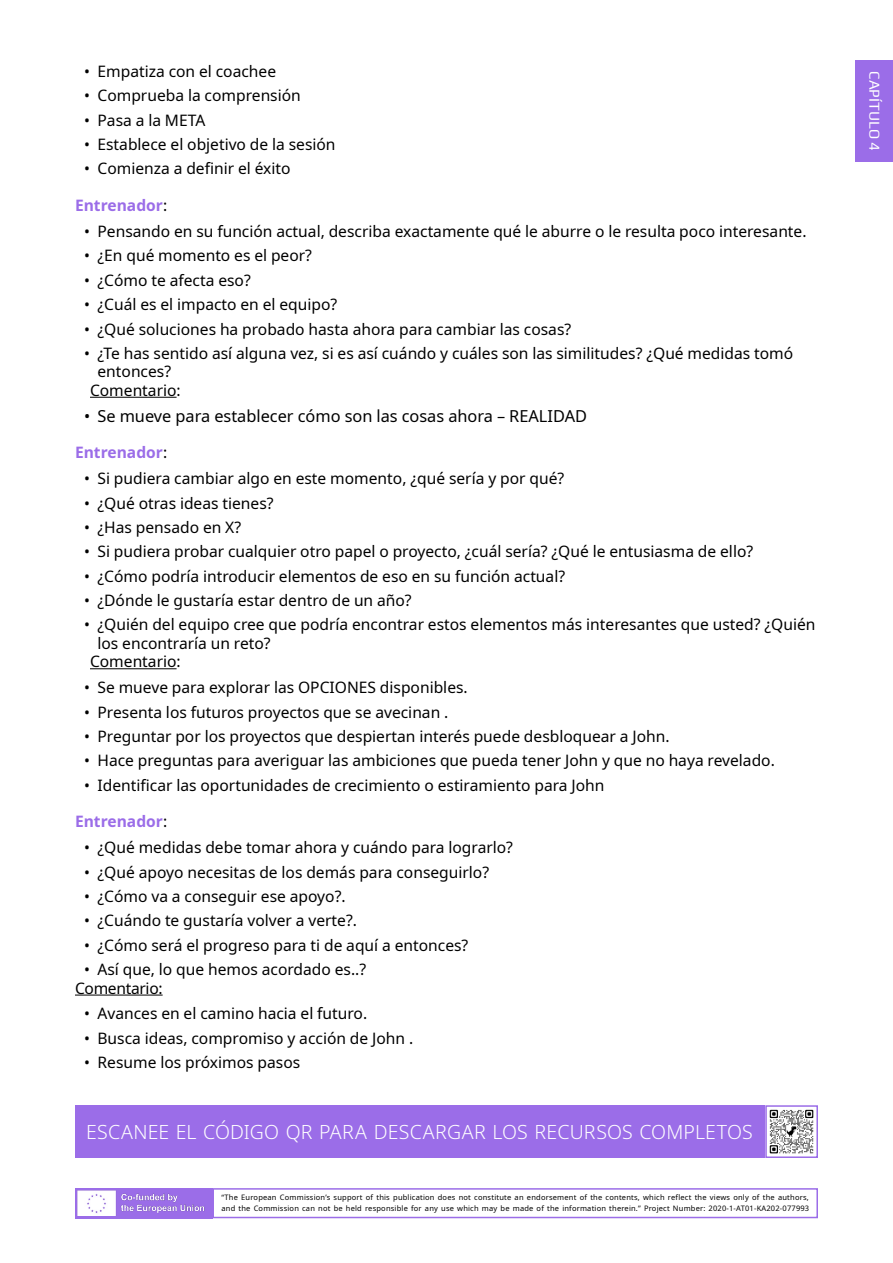
<style>
.page{position:relative;width:893px;height:1263px;background:#fff}
.page>*{position:absolute;margin:0;border:0;box-sizing:border-box;transform-origin:0 0}
.t1{font:300 19.5px "Noto Sans";letter-spacing:.01em;color:#fff}
.t2{font:16.5px "Noto Sans";color:#000}
.t3{font:15.75px/18.5px "Noto Sans";color:#000}
.t4{font:700 15.75px "Noto Sans";color:#9b6de8}
.t5{font:15px "Play";color:#fff}
.t6{font:7.5px/10.5px "Noto Sans";letter-spacing:.025em;color:#000}
.s1{font-weight:400;color:#000}
</style>
<div class="page">
<hr style="left:90px;top:397px;width:87px;height:1px;background:#000">
<hr style="left:90px;top:668px;width:87px;height:1px;background:#000">
<hr style="left:75px;top:995px;width:88px;height:1px;background:#000">
<div style="left:75px;top:1188px;width:137px;height:30px;background:#9b6de8"></div>
<img style="left:78px;top:1190px;width:127px;height:26px">
<div style="left:212px;top:1188px;width:606px;height:30px;border:2px solid #9b6de8"></div>
<div style="left:855px;top:60px;width:38px;height:102px;background:#9b6de8"></div>
<div style="left:75px;top:1105px;width:743px;height:53px;background:#9b6de8"></div>
<img style="left:768px;top:1108px;width:47px;height:47px">
<div style="left:765px;top:1105px;width:53px;height:53px;border:2px solid #9b6de8"></div>
<p class="t3" style="left:84px;top:62px;width:194px">• Empatiza con el coachee</p>
<p class="t3" style="left:84px;top:87px;width:218px">• Comprueba la comprensión</p>
<p class="t3" style="left:84px;top:111px;width:123px">• Pasa a la META</p>
<p class="t3" style="left:84px;top:135px;width:253px">• Establece el objetivo de la sesión</p>
<p class="t3" style="left:84px;top:160px;width:208px">• Comienza a definir el éxito</p>
<p class="t4" style="left:75px;top:194px;width:94px">Entrenador<span class="s1">:</span></p>
<p class="t3" style="left:84px;top:222px;width:724px">• Pensando en su función actual, describa exactamente qué le aburre o le resulta poco interesante.</p>
<p class="t3" style="left:84px;top:247px;width:230px">• ¿En qué momento es el peor?</p>
<p class="t3" style="left:84px;top:271px;width:168px">• ¿Cómo te afecta eso?</p>
<p class="t3" style="left:84px;top:296px;width:255px">• ¿Cuál es el impacto en el equipo?</p>
<p class="t3" style="left:84px;top:320px;width:489px">• ¿Qué soluciones ha probado hasta ahora para cambiar las cosas?</p>
<p class="t3" style="left:84px;top:344px;width:711px">• ¿Te has sentido así alguna vez, si es así cuándo y cuáles son las similitudes? ¿Qué medidas tomó</p>
<p class="t3" style="left:98px;top:363px;width:75px">entonces?</p>
<p class="t3" style="left:90px;top:381px;width:92px">Comentario:</p>
<p class="t2" style="left:84px;top:404px;width:505px">• Se mueve para establecer cómo son las cosas ahora – REALIDAD</p>
<p class="t4" style="left:75px;top:441px;width:94px">Entrenador<span class="s1">:</span></p>
<p class="t3" style="left:84px;top:470px;width:482px">• Si pudiera cambiar algo en este momento, ¿qué sería y por qué?</p>
<p class="t3" style="left:84px;top:494px;width:191px">• ¿Qué otras ideas tienes?</p>
<p class="t3" style="left:84px;top:518px;width:159px">• ¿Has pensado en X?</p>
<p class="t3" style="left:84px;top:543px;width:671px">• Si pudiera probar cualquier otro papel o proyecto, ¿cuál sería? ¿Qué le entusiasma de ello?</p>
<p class="t3" style="left:84px;top:567px;width:483px">• ¿Cómo podría introducir elementos de eso en su función actual?</p>
<p class="t3" style="left:84px;top:591px;width:329px">• ¿Dónde le gustaría estar dentro de un año?</p>
<p class="t3" style="left:84px;top:616px;width:733px">• ¿Quién del equipo cree que podría encontrar estos elementos más interesantes que usted? ¿Quién</p>
<p class="t3" style="left:97px;top:634px;width:175px">los encontraría un reto?</p>
<p class="t3" style="left:90px;top:653px;width:92px">Comentario:</p>
<p class="t3" style="left:84px;top:678px;width:385px">• Se mueve para explorar las OPCIONES disponibles.</p>
<p class="t3" style="left:84px;top:703px;width:366px">• Presenta los futuros proyectos que se avecinan .</p>
<p class="t3" style="left:84px;top:727px;width:587px">• Preguntar por los proyectos que despiertan interés puede desbloquear a John.</p>
<p class="t3" style="left:84px;top:752px;width:692px">• Hace preguntas para averiguar las ambiciones que pueda tener John y que no haya revelado.</p>
<p class="t3" style="left:84px;top:776px;width:522px">• Identificar las oportunidades de crecimiento o estiramiento para John</p>
<p class="t4" style="left:75px;top:810px;width:94px">Entrenador<span class="s1">:</span></p>
<p class="t3" style="left:84px;top:839px;width:431px">• ¿Qué medidas debe tomar ahora y cuándo para lograrlo?</p>
<p class="t3" style="left:84px;top:863px;width:407px">• ¿Qué apoyo necesitas de los demás para conseguirlo?</p>
<p class="t3" style="left:84px;top:887px;width:263px">• ¿Cómo va a conseguir ese apoyo?.</p>
<p class="t3" style="left:84px;top:912px;width:274px">• ¿Cuándo te gustaría volver a verte?.</p>
<p class="t3" style="left:84px;top:936px;width:386px">• ¿Cómo será el progreso para ti de aquí a entonces?</p>
<p class="t3" style="left:75px;top:961px;width:293px;text-indent:9px">• Así que, lo que hemos acordado es..?<br>Comentario:</p>
<p class="t3" style="left:84px;top:1005px;width:285px">• Avances en el camino hacia el futuro.</p>
<p class="t3" style="left:84px;top:1029px;width:331px">• Busca ideas, compromiso y acción de John .</p>
<p class="t3" style="left:84px;top:1054px;width:218px">• Resume los próximos pasos</p>
<p class="t1" style="left:86px;top:1118px;width:668px">ESCANEE EL CÓDIGO QR PARA DESCARGAR LOS RECURSOS COMPLETOS</p>
<p class="t6" style="left:221px;top:1193px;width:589px">“The European Commission’s support of this publication does not constitute an endorsement of the contents, which reflect the views only of the authors, and the Commission can not be held responsible for any use which may be made of the information therein.” Project Number: 2020-1-AT01-KA202-077993</p>
<p class="t5" style="left:885px;top:71px;width:81px;rotate:90deg">CAPÍTULO 4</p>
</div>
